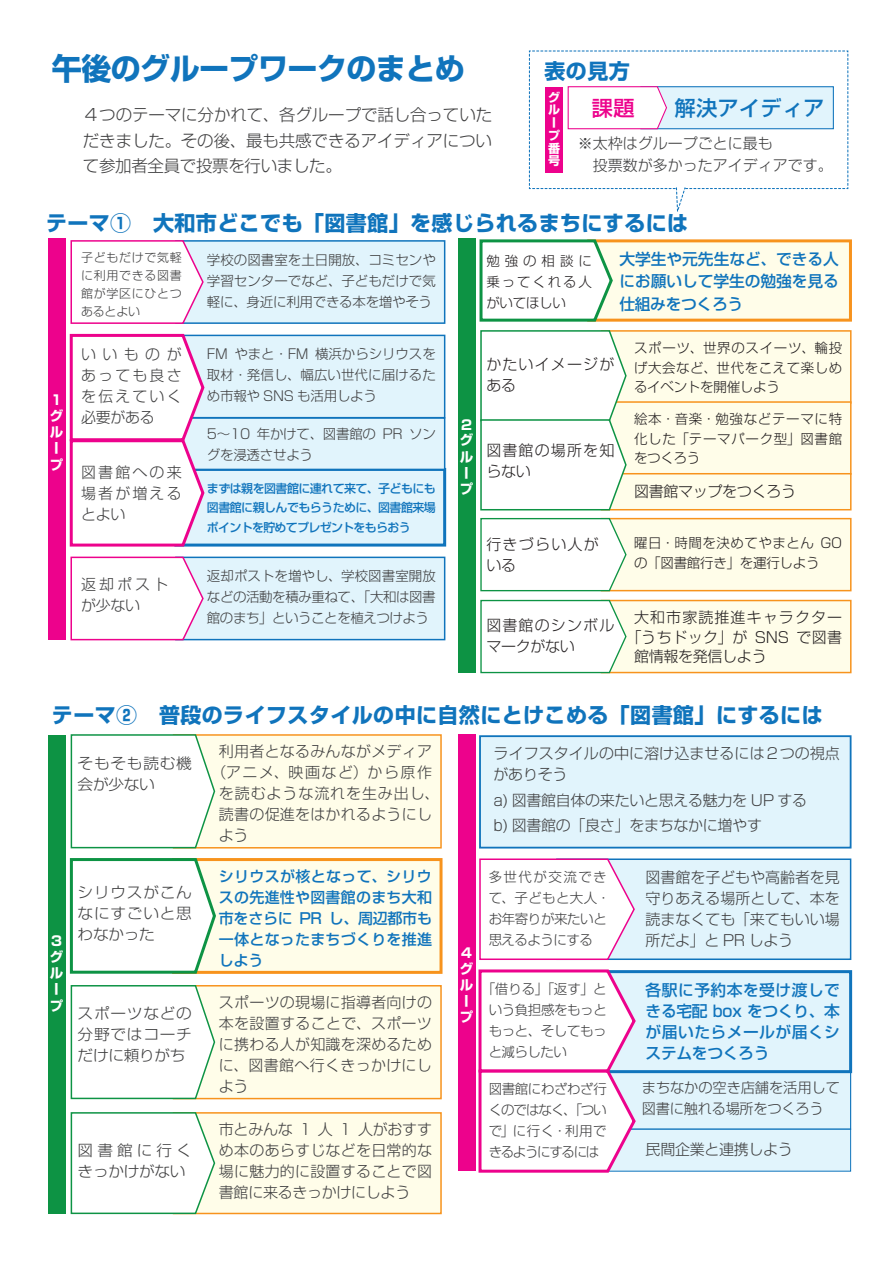
<style>
.page{position:relative;width:893px;height:1263px;background:#fff}
.page>*{position:absolute;margin:0;border:0;box-sizing:border-box;transform-origin:0 0}
.t1{font:700 30.3px "Shin Go Pro";letter-spacing:-.02em;color:#1074bc}
.t2{font:700 21px "Shin Go Pro";letter-spacing:.02em;color:#1074bc}
.t3{font:500 21px "Shin Go Pro";letter-spacing:.02em;color:#1074bc}
.t4{font:500 21px "Shin Go Pro";color:#ed028c}
.t5{font:300 16.5px/25.8px "Shin Go Pro";letter-spacing:-.005em;color:#3e3e3f;text-align:justify}
.t6{font:500 15.75px/21px "Shin Go Pro";letter-spacing:-.005em;color:#1074bc;text-align:justify}
.t7{font:300 15px/21px "Shin Go Pro";letter-spacing:.015em;color:#3e3e3f;text-align:justify}
.t8{font:500 15px/21px "Shin Go Pro";letter-spacing:.015em;color:#1074bc;text-align:justify}
.t9{font:300 15px/21px "Shin Go Pro";letter-spacing:.075em;color:#231f20}
.t10{font:300 15px/25.5px "Shin Go Pro";letter-spacing:-.02em;color:#3e3e3f}
.t11{font:300 15px/21px "Shin Go Pro";letter-spacing:.015em;color:#3e3e3f;text-align:justify;scale:1.05 1}
.t12{font:300 15px "Shin Go Pro";letter-spacing:-.02em;color:#231f20}
.t13{font:300 15px "Shin Go Pro";letter-spacing:.03em;color:#231f20}
.t14{font:300 15px "Shin Go Pro";letter-spacing:.1em;color:#3e3e3f}
.t15{font:300 15px "Shin Go Pro";letter-spacing:.06em;color:#3e3e3f}
.t16{font:300 15px/21px "Shin Go Pro";letter-spacing:-.02em;color:#3e3e3f;scale:1.05 1}
.t17{font:300 15px/21px "Shin Go Pro";letter-spacing:.05em;color:#3e3e3f;scale:1.05 1}
.t18{font:300 15px/21px "Shin Go Pro";letter-spacing:.205em;color:#3e3e3f}
.t19{font:300 14.25px/21px "Shin Go Pro";letter-spacing:-.01em;color:#3e3e3f}
.t20{font:300 13.5px/21px "Shin Go Pro";letter-spacing:-.02em;color:#3e3e3f;text-align:justify}
.t21{font:300 13.5px/19.5px "Shin Go Pro";letter-spacing:.04em;color:#231f20;text-align:justify}
.t22{font:300 13.5px/19.5px "Shin Go Pro";letter-spacing:.01em;color:#231f20}
.t23{font:700 13.5px/16.2px "Shin Go Pro";color:#fff}
.t24{font:500 12px/19.5px "Shin Go Pro";letter-spacing:-.045em;color:#1074bc;text-align:justify}
.t25{font:300 12px/18px "Shin Go Pro";letter-spacing:.055em;color:#3e3e3f;text-align:justify}
.t26{font:700 12px/12.8px "Shin Go Pro";color:#fff}
</style>
<div class="page">
<div style="left:556px;top:1070px;width:295px;height:60px;background:#e1f4fc;border:1px solid #1074bc"></div>
<div style="left:556px;top:1129px;width:295px;height:43px;background:#e1f4fc;border:1px solid #1074bc"></div>
<div style="left:556px;top:858px;width:295px;height:102px;background:#e1f4fc;border:2px solid #1074bc"></div>
<div style="left:555px;top:970px;width:297px;height:103px;background:#e1f4fc;border:3px solid #1074bc"></div>
<div style="left:479px;top:735px;width:372px;height:113px;background:#e1f4fc;border:2px solid #1074bc"></div>
<svg style="left:479px;top:858px;width:157px;height:102px"></svg>
<svg style="left:478px;top:969px;width:159px;height:204px"></svg>
<div style="left:587px;top:239px;width:265px;height:83px;background:#fffde9;border:3px solid #f7931d"></div>
<div style="left:173px;top:734px;width:269px;height:114px;background:#fffde9;border:1px solid #f7931d"></div>
<svg style="left:70px;top:734px;width:146px;height:115px"></svg>
<div style="left:172px;top:858px;width:270px;height:116px;background:#fffde9;border:3px solid #f7931d"></div>
<svg style="left:69px;top:858px;width:149px;height:116px"></svg>
<div style="left:173px;top:985px;width:269px;height:114px;background:#fffde9;border:1px solid #f7931d"></div>
<svg style="left:70px;top:985px;width:146px;height:115px"></svg>
<div style="left:173px;top:1112px;width:269px;height:102px;background:#fffde9;border:2px solid #f7931d"></div>
<svg style="left:70px;top:1112px;width:146px;height:103px"></svg>
<div style="left:175px;top:240px;width:270px;height:84px;background:#e1f4fc;border:2px solid #1074bc"></div>
<svg style="left:70px;top:240px;width:135px;height:84px"></svg>
<div style="left:175px;top:557px;width:270px;height:83px;background:#e1f4fc;border:2px solid #1074bc"></div>
<svg style="left:70px;top:556px;width:135px;height:85px"></svg>
<div style="left:175px;top:335px;width:270px;height:83px;background:#e1f4fc;border:2px solid #1074bc"></div>
<div style="left:174px;top:468px;width:272px;height:79px;background:#e1f4fc;border:3px solid #1074bc"></div>
<div style="left:175px;top:417px;width:270px;height:53px;background:#e1f4fc;border:2px solid #1074bc"></div>
<svg style="left:69px;top:333px;width:137px;height:214px"></svg>
<div style="left:601px;top:330px;width:250px;height:74px;background:#fffde9;border:2px solid #f7931d"></div>
<div style="left:601px;top:401px;width:250px;height:74px;background:#fffde9;border:2px solid #f7931d"></div>
<div style="left:601px;top:473px;width:250px;height:37px;background:#fffde9;border:2px solid #f7931d"></div>
<div style="left:601px;top:600px;width:250px;height:73px;background:#fffde9;border:2px solid #f7931d"></div>
<svg style="left:480px;top:599px;width:147px;height:75px"></svg>
<div style="left:601px;top:518px;width:250px;height:73px;background:#fffde9;border:2px solid #f7931d"></div>
<svg style="left:479px;top:239px;width:148px;height:353px"></svg>
<div style="left:48px;top:238px;width:17px;height:402px;background:#ed028c"></div>
<div style="left:48px;top:735px;width:17px;height:478px;background:#0d9344"></div>
<div style="left:458px;top:735px;width:17px;height:436px;background:#ed028c"></div>
<div style="left:458px;top:238px;width:17px;height:434px;background:#0d9344"></div>
<svg style="left:528px;top:50px;width:321px;height:162px"></svg>
<h1 class="t1" style="left:52px;top:44px;width:414px">午後のグループワークのまとめ</h1>
<h2 class="t2" style="left:545px;top:54px;width:87px">表の見方</h2>
<p class="t5" style="left:83px;top:99px;width:411px">４つのテーマに分かれて、各グループで話し合っていただきました。その後、最も共感できるアイディアについて参加者全員で投票を行いました。</p>
<p class="t26" style="left:548px;top:89px;width:13px">グループ番号</p>
<h2 class="t4" style="left:592px;top:91px;width:44px">課題</h2>
<h2 class="t3" style="left:675px;top:91px;width:151px">解決アイディア</h2>
<p class="t7" style="left:578px;top:131px;width:257px">※太枠はグループごとに最も<br>　投票数が多かったアイディアです。</p>
<h2 class="t2" style="left:46px;top:206px;width:644px">テーマ①　大和市どこでも「図書館」を感じられるまちにするには</h2>
<p class="t23" style="left:50px;top:390px;width:15px">１グループ</p>
<p class="t25" style="left:81px;top:247px;width:102px">子どもだけで気軽に利用できる図書館が学区にひとつあるとよい</p>
<p class="t20" style="left:207px;top:247px;width:230px">学校の図書室を土日開放、コミセンや学習センターでなど、子どもだけで気軽に、身近に利用できる本を増やそう</p>
<p class="t7" style="left:81px;top:342px;width:102px">いいものがあっても良さを伝えていく必要がある</p>
<p class="t7" style="left:81px;top:460px;width:102px">図書館への来場者が増えるとよい</p>
<p class="t20" style="left:207px;top:342px;width:230px">FM やまと・FM 横浜からシリウスを取材・発信し、幅広い世代に届けるため市報や SNS も活用しよう</p>
<p class="t20" style="left:207px;top:421px;width:230px">5～10 年かけて、図書館の PR ソングを浸透させよう</p>
<p class="t24" style="left:207px;top:477px;width:230px">まずは親を図書館に連れて来て、子どもにも図書館に親しんでもらうために、図書館来場ポイントを貯めてプレゼントをもらおう</p>
<p class="t18" style="left:81px;top:572px;width:89px">返却ポストが少ない</p>
<p class="t20" style="left:207px;top:564px;width:230px">返却ポストを増やし、学校図書室開放などの活動を積み重ねて、「大和は図書館のまち」ということを植えつけよう</p>
<p class="t23" style="left:460px;top:415px;width:15px">２グループ</p>
<p class="t21" style="left:486px;top:248px;width:107px;line-height:21px">勉強の相談に乗ってくれる人がいてほしい</p>
<p class="t6" style="left:619px;top:246px;width:221px;line-height:22.5px">大学生や元先生など、できる人にお願いして学生の勉強を見る仕組みをつくろう</p>
<p class="t9" style="left:486px;top:352px;width:129px">かたいイメージがある</p>
<p class="t9" style="left:486px;top:438px;width:129px">図書館の場所を知らない</p>
<p class="t21" style="left:634px;top:337px;width:210px">スポーツ、世界のスイーツ、輪投げ大会など、世代をこえて楽しめるイベントを開催しよう</p>
<p class="t21" style="left:634px;top:408px;width:210px">絵本・音楽・勉強などテーマに特化した「テーマパーク型」図書館をつくろう</p>
<p class="t12" style="left:634px;top:479px;width:163px">図書館マップをつくろう</p>
<p class="t9" style="left:486px;top:532px;width:114px">行きづらい人がいる</p>
<p class="t22" style="left:634px;top:532px;width:210px">曜日・時間を決めてやまとん GOの「図書館行き」を運行しよう</p>
<p class="t9" style="left:486px;top:613px;width:129px">図書館のシンボルマークがない</p>
<p class="t9" style="left:634px;top:605px;width:210px">大和市家読推進キャラクター</p>
<p class="t13" style="left:627px;top:625px;width:217px">「うちドック」が SNS で図書</p>
<p class="t12" style="left:634px;top:644px;width:134px">館情報を発信しよう</p>
<h2 class="t2" style="left:52px;top:698px;width:772px">テーマ②　普段のライフスタイルの中に自然にとけこめる「図書館」にするには</h2>
<p class="t17" style="left:78px;top:751px;width:110px">そもそも読む機会が少ない</p>
<p class="t7" style="left:219px;top:739px;width:215px">利用者となるみんながメディア</p>
<p class="t14" style="left:211px;top:760px;width:222px">（アニメ、映画など）から原作</p>
<p class="t15" style="left:219px;top:781px;width:222px">を読むような流れを生み出し、</p>
<p class="t7" style="left:219px;top:802px;width:215px">読書の促進をはかれるようにし</p>
<p class="t7" style="left:219px;top:823px;width:31px">よう</p>
<p class="t8" style="left:219px;top:864px;width:215px">シリウスが核となって、シリウスの先進性や図書館のまち大和市をさらに PR し、周辺都市も一体となったまちづくりを推進しよう</p>
<p class="t11" style="left:78px;top:880px;width:110px">シリウスがこんなにすごいと思わなかった</p>
<p class="t23" style="left:50px;top:931px;width:15px">３グループ</p>
<p class="t23" style="left:460px;top:943px;width:15px">４グループ</p>
<p class="t11" style="left:78px;top:1001px;width:110px">スポーツなどの分野ではコーチだけに頼りがち</p>
<p class="t7" style="left:219px;top:990px;width:215px">スポーツの現場に指導者向けの本を設置することで、スポーツに携わる人が知識を深めるために、図書館へ行くきっかけにしよう</p>
<p class="t16" style="left:78px;top:1138px;width:110px">図書館に行くきっかけがない</p>
<p class="t7" style="left:219px;top:1117px;width:215px">市とみんな 1 人 1 人がおすすめ本のあらすじなどを日常的な場に魅力的に設置することで図書館に来るきっかけにしよう</p>
<p class="t7" style="left:494px;top:741px;width:348px">ライフスタイルの中に溶け込ませるには２つの視点がありそう</p>
<p class="t10" style="left:494px;top:786px;width:315px">a) 図書館自体の来たいと思える魅力を UP するb) 図書館の「良さ」をまちなかに増やす</p>
<p class="t20" style="left:489px;top:865px;width:123px;text-align:left">多世代が交流できて、子どもと大人・お年寄りが来たいと思えるようにする</p>
<p class="t20" style="left:489px;top:977px;width:120px;text-indent:-7px">「借りる」「返す」という負担感をもっともっと、そしてもっと減らしたい</p>
<p class="t20" style="left:489px;top:1077px;width:120px">図書館にわざわざ行くのではなく、「ついで」に行く・利用できるようにするには</p>
<p class="t7" style="left:646px;top:864px;width:196px">図書館を子どもや高齢者を見守りあえる場所として、本を読まなくても「来てもいい場所だよ」と PR しよう</p>
<p class="t6" style="left:646px;top:977px;width:196px">各駅に予約本を受け渡しできる宅配 box をつくり、本が届いたらメールが届くシステムをつくろう</p>
<p class="t19" style="left:642px;top:1075px;width:200px">まちなかの空き店舗を活用して図書に触れる場所をつくろう</p>
<p class="t10" style="left:646px;top:1134px;width:149px">民間企業と連携しよう</p>
</div>
